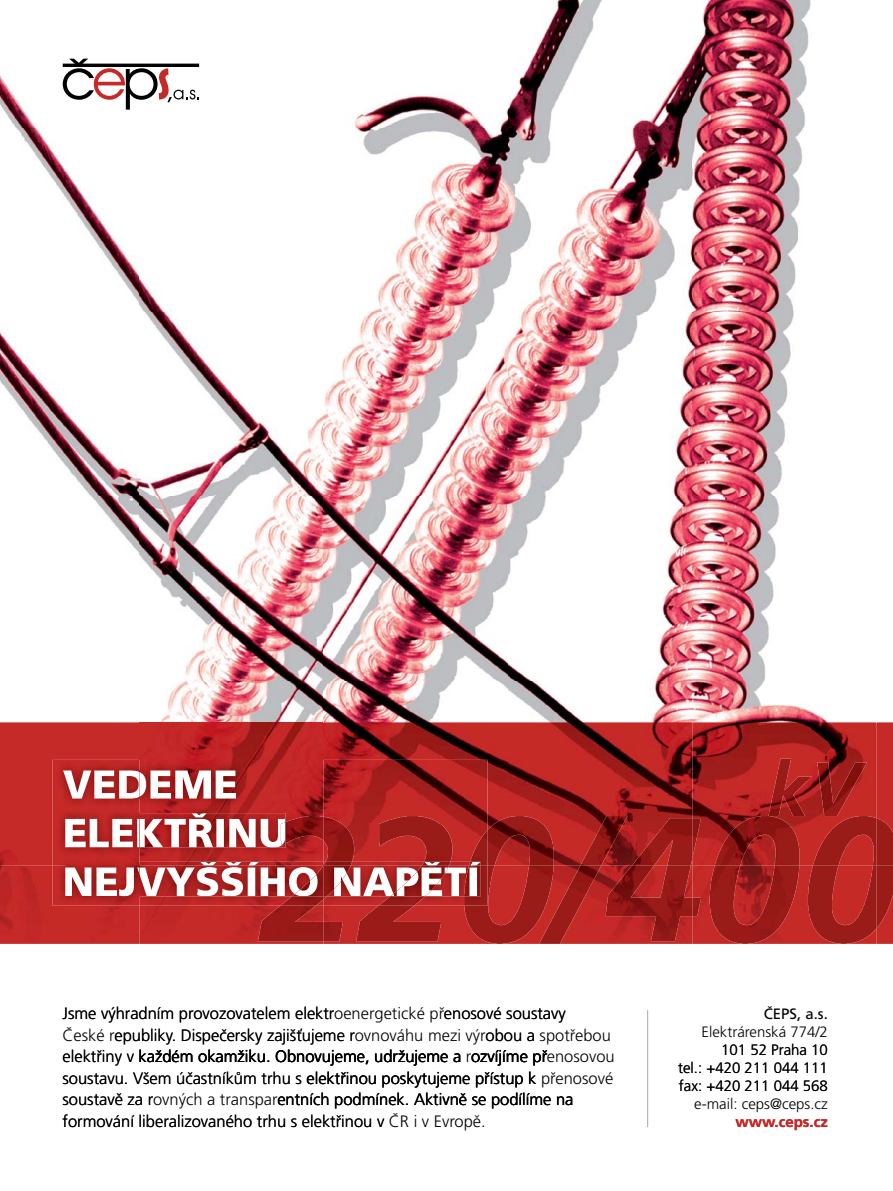
<style>
.page{position:relative;width:893px;height:1191px;background:#fff}
.page>*{position:absolute;margin:0;border:0;box-sizing:border-box;transform-origin:0 0}
.t1{font:300 16.5px "Frutiger CE";color:#000}
.t2{font:300 15px "Frutiger CE";color:#000}
.t3{font:700 15px "Frutiger CE";color:#c52928}
.t4{font:15px "Frutiger CE";color:#000}
</style>
<div class="page">
<svg style="left:139px;top:722px;width:738px;height:405px"></svg>
<hr style="left:647px;top:1010px;width:1px;height:117px;background:#a8a8a8">
<img style="left:0;top:0;width:811px;height:681px">
<img style="left:0;top:722px;width:139px;height:222px">
<img style="left:53px;top:760px;width:86px;height:145px">
<img style="left:139px;top:681px;width:369px;height:184px">
<img style="left:201px;top:861px;width:58px;height:4px">
<img style="left:281px;top:822px;width:4px;height:24px">
<img style="left:139px;top:844px;width:143px;height:3px">
<img style="left:285px;top:816px;width:39px;height:27px">
<img style="left:139px;top:792px;width:97px;height:6px">
<img style="left:487px;top:817px;width:21px;height:48px">
<img style="left:324px;top:848px;width:163px;height:57px">
<img style="left:324px;top:848px;width:151px;height:13px">
<img style="left:529px;top:858px;width:163px;height:2px">
<img style="left:508px;top:681px;width:322px;height:41px">
<img style="left:508px;top:860px;width:184px;height:5px">
<img style="left:874px;top:856px;width:3px;height:9px">
<img style="left:769px;top:806px;width:73px;height:10px">
<img style="left:692px;top:856px;width:182px;height:9px">
<img style="left:877px;top:862px;width:16px;height:30px">
<img style="left:877px;top:722px;width:16px;height:140px">
<img style="left:65px;top:865px;width:227px;height:31px">
<img style="left:65px;top:888px;width:69px;height:8px">
<img style="left:292px;top:865px;width:32px;height:31px">
<img style="left:145px;top:892px;width:168px;height:4px">
<img style="left:258px;top:905px;width:66px;height:4px">
<img style="left:139px;top:909px;width:185px;height:35px">
<img style="left:139px;top:896px;width:325px;height:9px">
<img style="left:324px;top:886px;width:157px;height:10px">
<img style="left:465px;top:891px;width:12px;height:5px">
<img style="left:327px;top:882px;width:138px;height:14px">
<img style="left:334px;top:891px;width:131px;height:5px">
<img style="left:508px;top:932px;width:168px;height:1px">
<img style="left:324px;top:927px;width:184px;height:17px">
<img style="left:508px;top:933px;width:369px;height:11px">
<img style="left:717px;top:929px;width:159px;height:15px">
<img style="left:877px;top:892px;width:16px;height:52px">
<p class="t1" style="left:63px;top:1007px;width:505px">Jsme výhradním provozovatelem elektroenergetické přenosové soustavy</p>
<p class="t1" style="left:63px;top:1028px;width:550px">České republiky. Dispečersky zajišťujeme rovnováhu mezi výrobou a spotřebou</p>
<p class="t1" style="left:63px;top:1050px;width:554px">elektřiny v každém okamžiku. Obnovujeme, udržujeme a rozvíjíme přenosovou</p>
<p class="t1" style="left:63px;top:1072px;width:552px">soustavu. Všem účastníkům trhu s elektřinou poskytujeme přístup k přenosové</p>
<p class="t1" style="left:63px;top:1093px;width:512px">soustavě za rovných a transparentních podmínek. Aktivně se podílíme na</p>
<p class="t1" style="left:63px;top:1115px;width:425px">formování liberalizovaného trhu s elektřinou v ČR i v Evropě.</p>
<p class="t4" style="left:764px;top:1005px;width:66px">ČEPS, a.s.</p>
<p class="t2" style="left:701px;top:1026px;width:128px">Elektrárenská 774/2</p>
<p class="t2" style="left:721px;top:1044px;width:108px">101 52 Praha 10</p>
<p class="t2" style="left:678px;top:1062px;width:151px">tel.: +420 211 044 111</p>
<p class="t2" style="left:679px;top:1080px;width:151px">fax: +420 211 044 568</p>
<p class="t2" style="left:694px;top:1098px;width:135px">e-mail: ceps@ceps.cz</p>
<p class="t3" style="left:735px;top:1113px;width:94px">www.ceps.cz</p>
</div>
